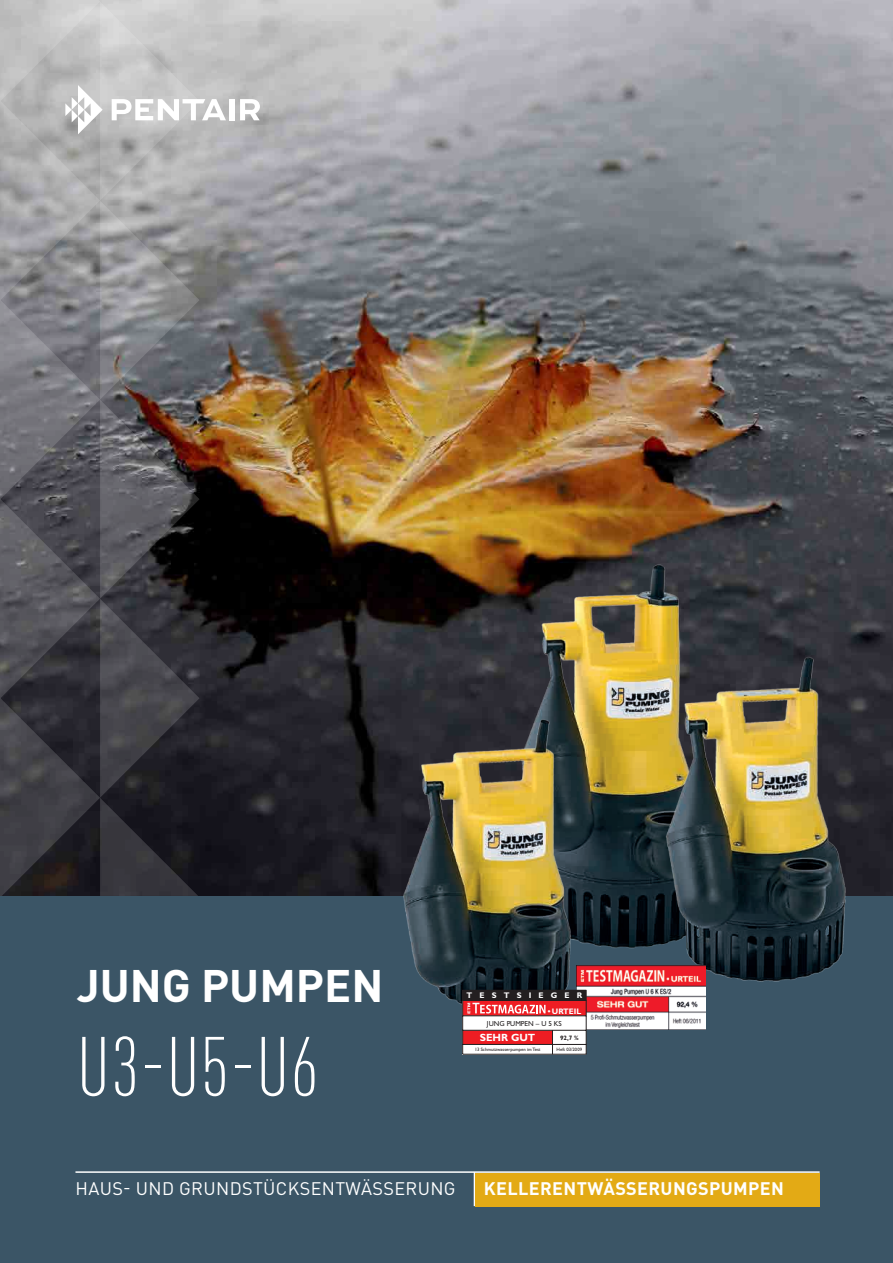
<style>
.page{position:relative;width:893px;height:1263px;background:#fff}
.page>*{position:absolute;margin:0;border:0;box-sizing:border-box;transform-origin:0 0}
.t1{font:300 condensed 82.5px "DIN Pro";color:#fff}
.t2{font:700 45px "DIN Pro";color:#fff}
.t3{font:18px "DIN Pro";letter-spacing:.02em;color:#fff}
.t4{font:700 18px "DIN Pro";letter-spacing:.02em;color:#fff}
.t5{font:700 10.5px "Gill Sans";color:#fff}
.t6{font:700 8.1px "Gill Sans";letter-spacing:.89em;color:#fff}
.t7{font:700 7.95px "Gill Sans";color:#fff}
.t8{font:7.2px "Gill Sans";color:#231f20}
.t9{font:700 6.45px "Gill Sans";color:#231f20}
.t10{font:4.8px "Gill Sans";color:#231f20}
</style>
<div class="page">
<div style="left:0;top:896px;width:893px;height:367px;background:#3b5566"></div>
<img style="left:198px;top:0;width:695px;height:896px">
<svg style="left:1px;top:201px;width:199px;height:99px;background:#979798"></svg>
<svg style="left:1px;top:300px;width:199px;height:199px;background:#6d6a6e"></svg>
<svg style="left:1px;top:499px;width:199px;height:299px;background:#434248"></svg>
<svg style="left:1px;top:698px;width:197px;height:198px;background:#2f2e34"></svg>
<img style="left:520px;top:561px;width:192px;height:388px">
<img style="left:663px;top:655px;width:186px;height:327px">
<img style="left:399px;top:712px;width:180px;height:293px">
<img style="left:577px;top:965px;width:129px;height:64px">
<hr style="left:474px;top:1172px;width:1px;height:34px;background:#fff">
<hr style="left:75px;top:1171px;width:745px;height:2px;background:#fff">
<hr style="left:463px;top:1054px;width:89px;height:1px;background:#231f20">
<hr style="left:552px;top:1054px;width:34px;height:1px;background:#231f20">
<svg style="left:462px;top:990px;width:125px;height:64px;background:#c48082"></svg>
<div style="left:475px;top:1173px;width:345px;height:33px;background:#e3aa15"></div>
<svg style="left:1px;top:0;width:225px;height:201px;background:#bebebf"></svg>
<div style="left:229px;top:99px;width:5px;height:21px;background:#fff"></div>
<svg style="left:240px;top:99px;width:20px;height:21px"></svg>
<h2 class="t2" style="left:77px;top:948px;width:308px">JUNG PUMPEN</h2>
<h1 class="t1" style="left:77px;top:1008px;width:243px">U3-U5-U6</h1>
<h3 class="t6" style="left:467px;top:991px;width:117px">TESTSIEGER</h3>
<h3 class="t7" style="left:548px;top:1006px;width:35px">• URTEIL</h3>
<h3 class="t8" style="left:487px;top:1019px;width:76px">JUNG PUMPEN – U 5 KS</h3>
<h3 class="t5" style="left:480px;top:1031px;width:57px">SEHR GUT</h3>
<h3 class="t9" style="left:560px;top:1034px;width:20px">92,7 %</h3>
<p class="t10" style="left:475px;top:1046px;width:67px">13 Schmutzwasserpumpen im Test</p>
<p class="t10" style="left:557px;top:1046px;width:27px">Heft 03/2009</p>
<h3 class="t3" style="left:76px;top:1174px;width:381px">HAUS- UND GRUNDSTÜCKSENTWÄSSERUNG</h3>
<h3 class="t4" style="left:484px;top:1174px;width:302px">KELLERENTWÄSSERUNGSPUMPEN</h3>
</div>
